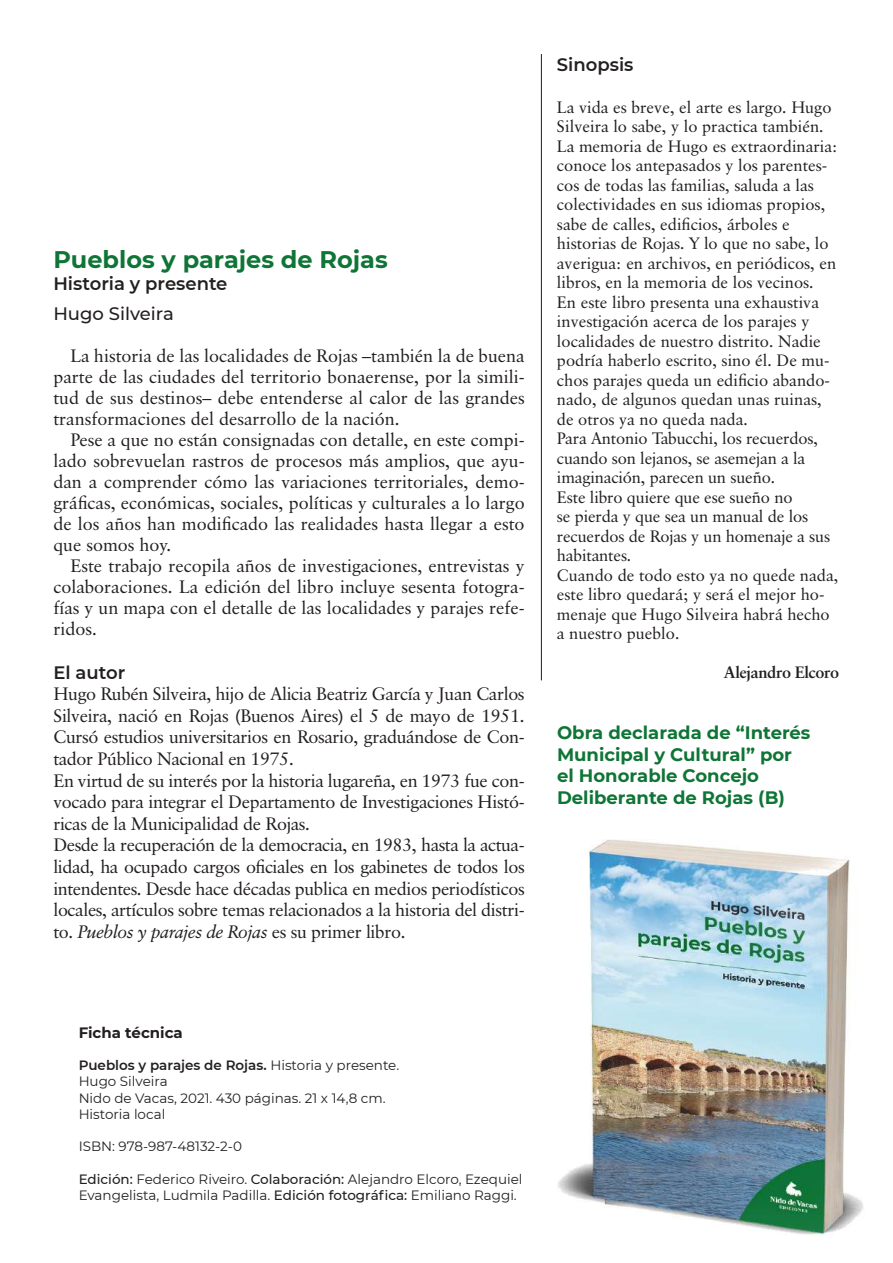
<style>
.page{position:relative;width:893px;height:1263px;background:#fff}
.page>*{position:absolute;margin:0;border:0;box-sizing:border-box;transform-origin:0 0}
.t1{font:700 24px "Montserrat";color:#0f7536}
.t2{font:18px/21px "Classical Garamond BT";letter-spacing:-.02em;color:#231f20;text-align:justify}
.t3{font:700 18px/21.6px "Montserrat";color:#0f7536}
.t4{font:600 18px "Montserrat";color:#231f20}
.t5{font:500 18px "Montserrat";color:#231f20}
.t6{font:16.5px/19.5px "Classical Garamond BT";color:#231f20}
.t7{font:700 16.5px "Classical Garamond BT";letter-spacing:-.03em;color:#231f20}
.t8{font:700 15px "Montserrat";color:#231f20}
.t9{font:13.5px/16.2px "Montserrat";color:#231f20}
.s1{font-style:italic}
.s2{font-weight:600}
.s3{font-weight:500}
</style>
<div class="page">
<hr style="left:541px;top:54px;width:1px;height:626px;background:#231f20">
<img style="left:558px;top:840px;width:305px;height:395px">
<h1 class="t1" style="left:53px;top:242px;width:336px">Pueblos y parajes de Rojas</h1>
<p class="t4" style="left:53px;top:270px;width:176px">Historia y presente</p>
<p class="t5" style="left:53px;top:301px;width:122px">Hugo Silveira</p>
<p class="t2" style="left:53px;top:345px;width:473px;text-indent:17px">La historia de las localidades de Rojas –también la de buena parte de las ciudades del territorio bonaerense, por la simili&shy;tud de sus destinos– debe entenderse al calor de las grandes transformaciones del desarrollo de la nación.</p>
<p class="t2" style="left:53px;top:429px;width:473px;text-indent:17px">Pese a que no están consignadas con detalle, en este compi&shy;lado sobrevuelan rastros de procesos más amplios, que ayu&shy;dan a comprender cómo las variaciones territoriales, demo&shy;gráficas, económicas, sociales, políticas y culturales a lo largo de los años han modificado las realidades hasta llegar a esto que somos hoy.</p>
<p class="t2" style="left:53px;top:555px;width:473px;text-indent:17px">Este trabajo recopila años de investigaciones, entrevistas y colaboraciones. La edición del libro incluye sesenta fotogra&shy;fías y un mapa con el detalle de las localidades y parajes refe&shy;ridos.</p>
<p class="t4" style="left:53px;top:659px;width:73px">El autor</p>
<p class="t2" style="left:53px;top:683px;width:473px;line-height:21.6px;text-align:left">Hugo Rubén Silveira, hijo de Alicia Beatriz García y Juan Carlos Silveira, nació en Rojas (Buenos Aires) el 5 de mayo de 1951.<br>Cursó estudios universitarios en Rosario, graduándose de Con&shy;tador Público Nacional en 1975.<br>En virtud de su interés por la historia lugareña, en 1973 fue con&shy;vocado para integrar el Departamento de Investigaciones Histó&shy;ricas de la Municipalidad de Rojas.<br>Desde la recuperación de la democracia, en 1983, hasta la actua&shy;lidad, ha ocupado cargos oficiales en los gabinetes de todos los intendentes. Desde hace décadas publica en medios periodísticos locales, artículos sobre temas relacionados a la historia del distri&shy;to. <span class="s1">Pueblos y parajes de Rojas</span> es su primer libro.</p>
<p class="t4" style="left:557px;top:52px;width:78px">Sinopsis</p>
<p class="t6" style="left:557px;top:97px;width:283px">La vida es breve, el arte es largo. Hugo Silveira lo sabe, y lo practica también.<br>La memoria de Hugo es extraordinaria: conoce los antepasados y los parentes&shy;cos de todas las familias, saluda a las colectividades en sus idiomas propios, sabe de calles, edificios, árboles e historias de Rojas. Y lo que no sabe, lo averigua: en archivos, en periódicos, en libros, en la memoria de los vecinos.<br>En este libro presenta una exhaustiva investigación acerca de los parajes y localidades de nuestro distrito. Nadie podría haberlo escrito, sino él. De mu&shy;chos parajes queda un edificio abando&shy;nado, de algunos quedan unas ruinas, de otros ya no queda nada.<br>Para Antonio Tabucchi, los recuerdos, cuando son lejanos, se asemejan a la imaginación, parecen un sueño.<br>Este libro quiere que ese sueño no<br>se pierda y que sea un manual de los recuerdos de Rojas y un homenaje a sus habitantes.<br>Cuando de todo esto ya no quede nada, este libro quedará; y será el mejor ho&shy;menaje que Hugo Silveira habrá hecho a nuestro pueblo.</p>
<p class="t7" style="left:724px;top:662px;width:117px">Alejandro Elcoro</p>
<p class="t3" style="left:557px;top:721px;width:255px">Obra declarada de “Interés<br>Municipal y Cultural” por el Honorable Concejo<br>Deliberante de Rojas (B)</p>
<p class="t8" style="left:79px;top:1022px;width:106px">Ficha técnica</p>
<p class="t9" style="left:79px;top:1057px;width:322px"><span class="s2">Pueblos y parajes de Rojas.</span> Historia y presente.<br>Hugo Silveira<br>Nido de Vacas, 2021. 430 páginas. 21 x 14,8 cm.<br>Historia local</p>
<p class="t9" style="left:79px;top:1138px;width:165px">ISBN: 978-987-48132-2-0</p>
<p class="t9" style="left:79px;top:1170px;width:445px"><span class="s3">Edición:</span> Federico Riveiro. <span class="s3">Colaboración:</span> Alejandro Elcoro, Ezequiel<br>Evangelista, Ludmila Padilla. <span class="s3">Edición fotográfica:</span> Emiliano Raggi.</p>
</div>
